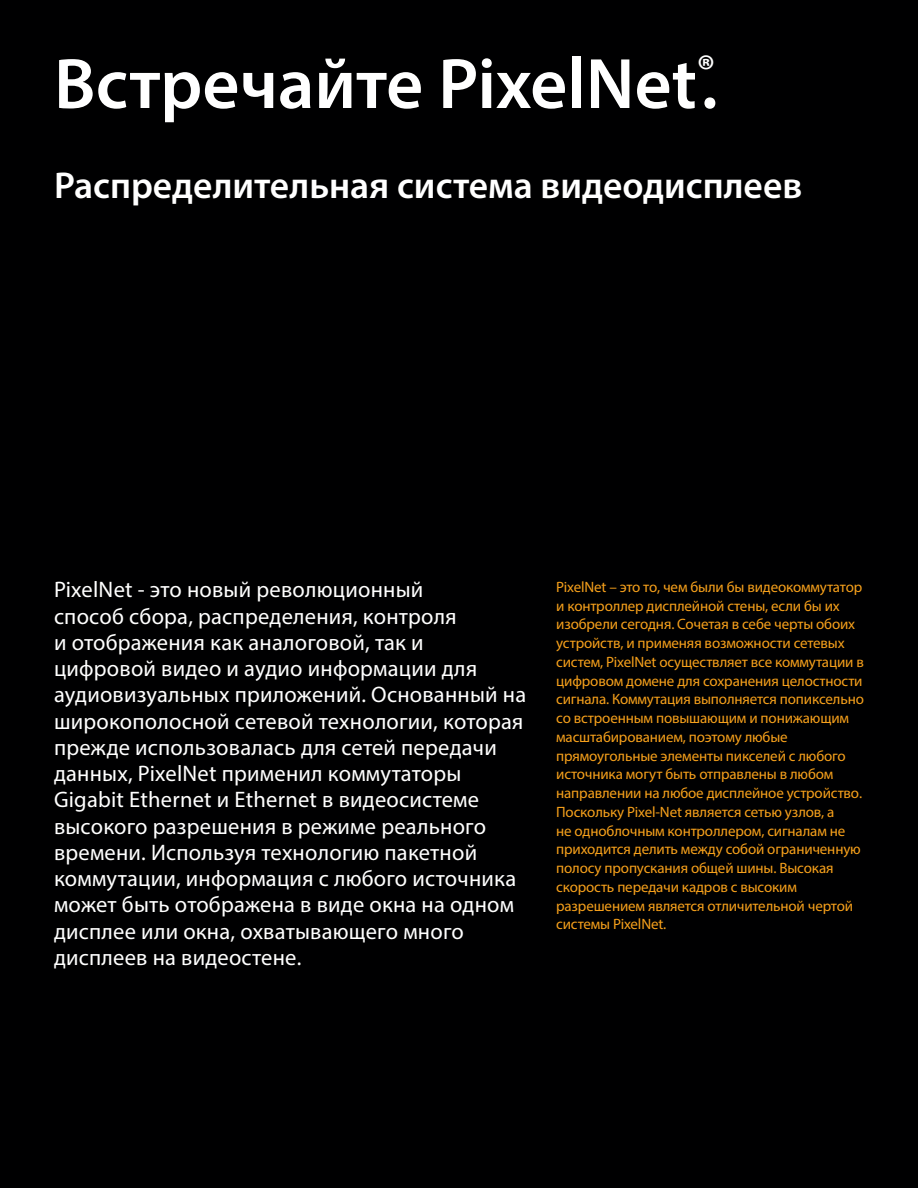
<style>
.page{position:relative;width:918px;height:1188px;background:#000001}
.page>*{position:absolute;margin:0;border:0;box-sizing:border-box;transform-origin:0 0}
.t1{font:600 72px "Myriad Pro";color:#fff}
.t2{font:600 37.5px "Myriad Pro";color:#fff}
.t3{font:22.5px/26.2px "Myriad Pro";letter-spacing:.01em;color:#fff}
.t4{font:15px/18.8px "Myriad Pro";letter-spacing:-.01em;color:#f6a01b}
</style>
<div class="page">
<h1 class="t1" style="left:54px;top:38px;width:665px">Встречайте PixelNet<sup>®</sup>.</h1>
<h2 class="t2" style="left:54px;top:162px;width:750px">Распределительная система видеодисплеев</h2>
<p class="t3" style="left:54px;top:576px;width:474px">PixelNet - это новый революционный<br>способ сбора, распределения, контроля<br>и отображения как аналоговой, так и цифровой видео и аудио информации для аудиовизуальных приложений. Основанный на широкополосной сетевой технологии, которая прежде использовалась для сетей передачи данных, PixelNet применил коммутаторы Gigabit Ethernet и Ethernet в видеосистеме высокого разрешения в режиме реального времени. Используя технологию пакетной коммутации, информация с любого источника может быть отображена в виде окна на одном дисплее или окна, охватывающего много дисплеев на видеостене.</p>
<p class="t4" style="left:556px;top:577px;width:309px">PixelNet – это то, чем были бы видеокоммутатор и контроллер дисплейной стены, если бы их изобрели сегодня. Сочетая в себе черты обоих устройств, и применяя возможности сетевых систем, PixelNet осуществляет все коммутации в цифровом домене для сохранения целостности сигнала. Коммутация выполняется попиксельно со встроенным повышающим и понижающим масштабированием, поэтому любые прямоугольные элементы пикселей с любого источника могут быть отправлены в любом направлении на любое дисплейное устройство.<br>Поскольку Pixel-Net является сетью узлов, а<br>не одноблочным контроллером, сигналам не приходится делить между собой ограниченную полосу пропускания общей шины. Высокая скорость передачи кадров с высоким разрешением является отличительной чертой системы PixelNet.</p>
</div>
